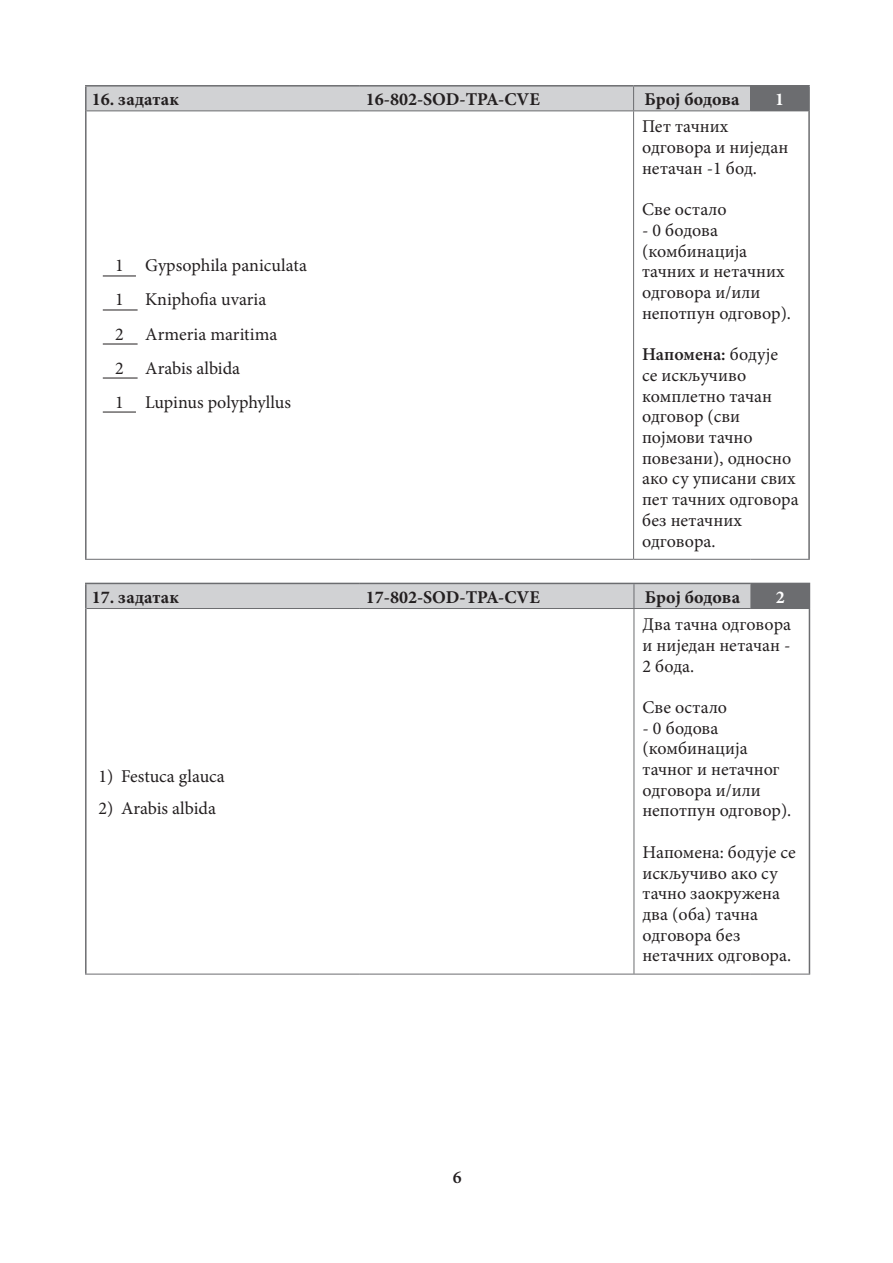
<style>
.page{position:relative;width:893px;height:1263px;background:#fff}
.page>*{position:absolute;margin:0;border:0;box-sizing:border-box;transform-origin:0 0}
.pojedinacni_odgovor{font:18px/20.7px "Minion Pro";color:#231f20}
.t1{font:700 18px "Minion Pro";color:#231f20}
.text_tabela{font:18px "Minion Pro";color:#231f20}
.t2{font:700 18px "Minion Pro";color:#fff}
.t3{font:600 18px "Minion Pro";color:#231f20}
.s1{font-weight:600}
</style>
<div class="page">
<div style="left:750px;top:86px;width:59px;height:25px;background:#6c6d70"></div>
<hr style="left:87px;top:111px;width:273px;height:1px;background:#6c6d70">
<hr style="left:360px;top:111px;width:274px;height:1px;background:#6c6d70">
<hr style="left:634px;top:111px;width:116px;height:1px;background:#6c6d70">
<hr style="left:633px;top:111px;width:1px;height:448px;background:#6c6d70">
<hr style="left:85px;top:559px;width:275px;height:1px;background:#6c6d70">
<hr style="left:360px;top:559px;width:274px;height:1px;background:#6c6d70">
<hr style="left:634px;top:559px;width:116px;height:1px;background:#6c6d70">
<hr style="left:750px;top:559px;width:60px;height:1px;background:#6c6d70">
<hr style="left:85px;top:85px;width:275px;height:2px;background:#6c6d70">
<hr style="left:85px;top:87px;width:2px;height:24px;background:#6c6d70">
<hr style="left:360px;top:85px;width:274px;height:2px;background:#6c6d70">
<hr style="left:634px;top:85px;width:116px;height:2px;background:#6c6d70">
<hr style="left:85px;top:111px;width:2px;height:448px;background:#6c6d70">
<hr style="left:808px;top:111px;width:2px;height:448px;background:#6c6d70">
<hr style="left:750px;top:85px;width:60px;height:2px;background:#6c6d70">
<hr style="left:808px;top:87px;width:2px;height:24px;background:#6c6d70">
<svg style="left:86px;top:86px;width:664px;height:25px;background:#cbccce"></svg>
<hr style="left:750px;top:111px;width:58px;height:1px;background:#6c6d70">
<hr style="left:103px;top:275px;width:33px;height:1px;background:#231f20">
<hr style="left:103px;top:309px;width:35px;height:1px;background:#231f20">
<hr style="left:103px;top:344px;width:35px;height:1px;background:#231f20">
<hr style="left:103px;top:378px;width:35px;height:1px;background:#231f20">
<hr style="left:103px;top:412px;width:33px;height:1px;background:#231f20">
<div style="left:751px;top:583px;width:58px;height:25px;background:#6c6d70"></div>
<hr style="left:87px;top:608px;width:273px;height:1px;background:#6c6d70">
<hr style="left:360px;top:608px;width:274px;height:1px;background:#6c6d70">
<hr style="left:634px;top:608px;width:117px;height:1px;background:#6c6d70">
<hr style="left:634px;top:609px;width:1px;height:365px;background:#6c6d70">
<hr style="left:85px;top:974px;width:275px;height:1px;background:#6c6d70">
<hr style="left:360px;top:974px;width:274px;height:1px;background:#6c6d70">
<hr style="left:634px;top:974px;width:117px;height:1px;background:#6c6d70">
<hr style="left:751px;top:974px;width:59px;height:1px;background:#6c6d70">
<hr style="left:85px;top:583px;width:275px;height:1px;background:#6c6d70">
<hr style="left:85px;top:584px;width:2px;height:24px;background:#6c6d70">
<hr style="left:85px;top:608px;width:2px;height:366px;background:#6c6d70">
<hr style="left:809px;top:608px;width:1px;height:366px;background:#6c6d70">
<hr style="left:751px;top:583px;width:59px;height:1px;background:#6c6d70">
<svg style="left:809px;top:584px;width:1px;height:24px"></svg>
<svg style="left:86px;top:583px;width:665px;height:25px;background:#cbccce"></svg>
<hr style="left:751px;top:608px;width:58px;height:1px;background:#6c6d70">
<p class="t1" style="left:92px;top:86px;width:89px">16. задатак</p>
<p class="t1" style="left:366px;top:86px;width:175px">16-802-SOD-TPA-CVE</p>
<p class="t1" style="left:644px;top:86px;width:97px">Број бодова</p>
<p class="t2" style="left:775px;top:86px;width:10px">1</p>
<p class="text_tabela" style="left:115px;top:254px;width:10px">1</p>
<p class="pojedinacni_odgovor" style="left:145px;top:255px;width:163px">Gypsophila paniculata</p>
<p class="text_tabela" style="left:115px;top:288px;width:10px">1</p>
<p class="pojedinacni_odgovor" style="left:145px;top:289px;width:122px">Kniphofia uvaria</p>
<p class="text_tabela" style="left:115px;top:322px;width:10px">2</p>
<p class="pojedinacni_odgovor" style="left:145px;top:323px;width:133px">Armeria maritima</p>
<p class="text_tabela" style="left:115px;top:356px;width:10px">2</p>
<p class="pojedinacni_odgovor" style="left:145px;top:357px;width:96px">Arabis albida</p>
<p class="text_tabela" style="left:115px;top:390px;width:10px">1</p>
<p class="pojedinacni_odgovor" style="left:145px;top:391px;width:147px">Lupinus polyphyllus</p>
<p class="pojedinacni_odgovor" style="left:642px;top:116px;width:148px">Пет тачних одговора и ниједан нетачан -1 бод.</p>
<p class="pojedinacni_odgovor" style="left:642px;top:199px;width:86px">Све остало</p>
<p class="pojedinacni_odgovor" style="left:642px;top:220px;width:150px">- 0 бодова (комбинација тачних и нетачних одговора и/или непотпун одговор).</p>
<p class="pojedinacni_odgovor" style="left:642px;top:344px;width:158px"><span class="s1">Напомена:</span> бодује<br>се искључиво комплетно тачан одговор (сви појмови тачно повезани), односно ако су уписани свих пет тачних одговора без нетачних одговора.</p>
<p class="t1" style="left:92px;top:584px;width:89px">17. задатак</p>
<p class="t1" style="left:366px;top:584px;width:175px">17-802-SOD-TPA-CVE</p>
<p class="t1" style="left:645px;top:584px;width:97px">Број бодова</p>
<p class="t2" style="left:776px;top:584px;width:10px">2</p>
<p class="pojedinacni_odgovor" style="left:99px;top:766px;width:128px">1) Festuca glauca</p>
<p class="pojedinacni_odgovor" style="left:99px;top:798px;width:119px">2) Arabis albida</p>
<p class="t3" style="left:453px;top:1165px;width:10px">6</p>
<p class="pojedinacni_odgovor" style="left:642px;top:614px;width:150px;text-align:justify">Два тачна одговора и ниједан нетачан - 2 бода.</p>
<p class="pojedinacni_odgovor" style="left:642px;top:697px;width:86px">Све остало</p>
<p class="pojedinacni_odgovor" style="left:642px;top:718px;width:150px">- 0 бодова (комбинација тачног и нетачног одговора и/или непотпун одговор).</p>
<p class="pojedinacni_odgovor" style="left:642px;top:842px;width:155px">Напомена: бодује се искључиво ако су тачно заокружена два (оба) тачна одговора без нетачних одговора.</p>
</div>
